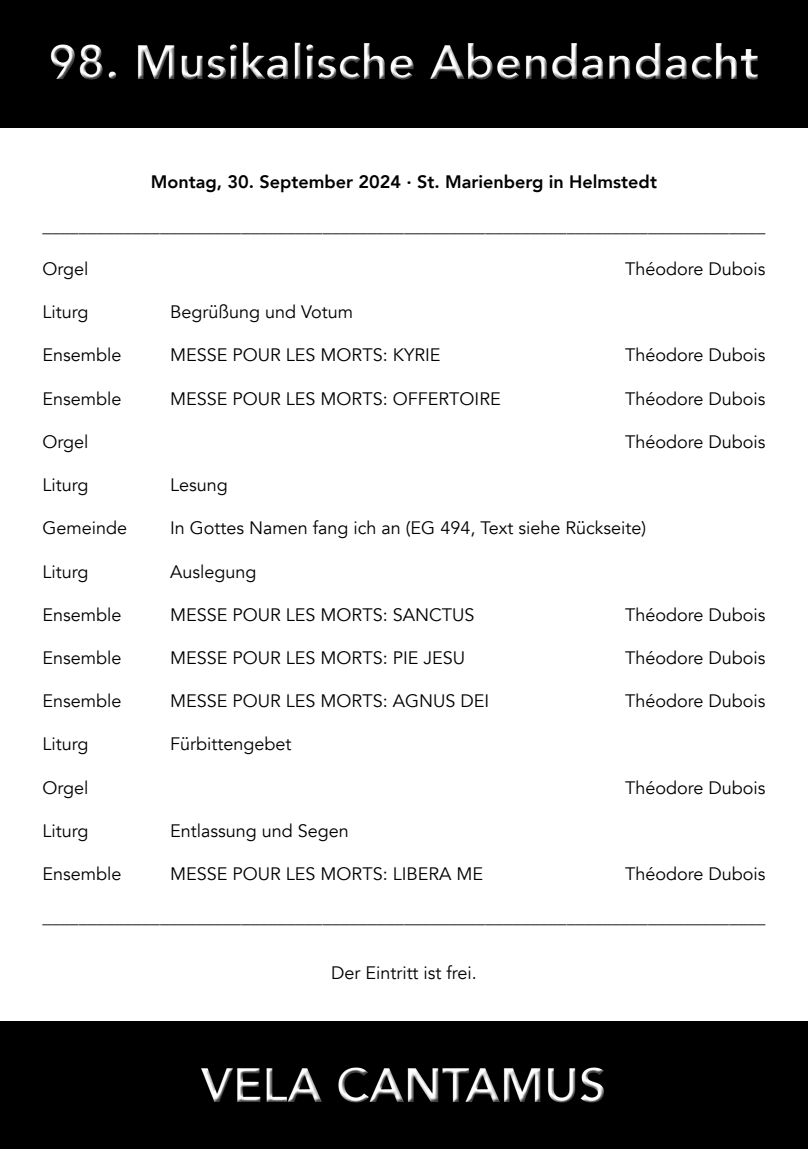
<style>
.page{position:relative;width:808px;height:1149px;background:#fff}
.page>*{position:absolute;margin:0;border:0;box-sizing:border-box;transform-origin:0 0}
.t1{font:800 48px "Avenir";color:#fff}
.t2{font:18px "Avenir";color:#000}
.t3{font:800 18px "Avenir";color:#000}
</style>
<div class="page">
<div style="left:0;top:0;width:808px;height:128px;background:#000"></div>
<div style="left:0;top:1020px;width:808px;height:128px;background:#000"></div>
<div style="left:201px;top:1065px;width:408px;height:42px;background:#000;opacity:.75"></div>
<h1 class="t1" style="left:49px;top:25px;width:712px">98. Musikalische Abendandacht</h1>
<p class="t3" style="left:151px;top:168px;width:507px">Montag, 30. September 2024 · St. Marienberg in Helmstedt</p>
<p class="t2" style="left:43px;top:214px;width:724px">________________________________________________________________________________</p>
<p class="t2" style="left:43px;top:258px;width:47px">Orgel</p>
<p class="t2" style="left:625px;top:258px;width:142px">Théodore Dubois</p>
<p class="t2" style="left:43px;top:301px;width:47px">Liturg</p>
<p class="t2" style="left:170px;top:301px;width:185px">Begrüßung und Votum</p>
<p class="t2" style="left:43px;top:344px;width:81px">Ensemble</p>
<p class="t2" style="left:170px;top:344px;width:272px">MESSE POUR LES MORTS: KYRIE</p>
<p class="t2" style="left:625px;top:344px;width:142px">Théodore Dubois</p>
<p class="t2" style="left:43px;top:387px;width:81px">Ensemble</p>
<p class="t2" style="left:170px;top:387px;width:332px">MESSE POUR LES MORTS: OFFERTOIRE</p>
<p class="t2" style="left:625px;top:387px;width:142px">Théodore Dubois</p>
<p class="t2" style="left:43px;top:430px;width:47px">Orgel</p>
<p class="t2" style="left:625px;top:430px;width:142px">Théodore Dubois</p>
<p class="t2" style="left:43px;top:474px;width:47px">Liturg</p>
<p class="t2" style="left:170px;top:474px;width:59px">Lesung</p>
<p class="t2" style="left:43px;top:517px;width:86px">Gemeinde</p>
<p class="t2" style="left:170px;top:517px;width:477px">In Gottes Namen fang ich an (EG 494, Text siehe Rückseite)</p>
<p class="t2" style="left:43px;top:560px;width:47px">Liturg</p>
<p class="t2" style="left:170px;top:560px;width:88px">Auslegung</p>
<p class="t2" style="left:43px;top:603px;width:81px">Ensemble</p>
<p class="t2" style="left:170px;top:603px;width:306px">MESSE POUR LES MORTS: SANCTUS</p>
<p class="t2" style="left:625px;top:603px;width:142px">Théodore Dubois</p>
<p class="t2" style="left:43px;top:646px;width:81px">Ensemble</p>
<p class="t2" style="left:170px;top:646px;width:297px">MESSE POUR LES MORTS: PIE JESU</p>
<p class="t2" style="left:625px;top:646px;width:142px">Théodore Dubois</p>
<p class="t2" style="left:43px;top:690px;width:81px">Ensemble</p>
<p class="t2" style="left:170px;top:690px;width:321px">MESSE POUR LES MORTS: AGNUS DEI</p>
<p class="t2" style="left:625px;top:690px;width:142px">Théodore Dubois</p>
<p class="t2" style="left:43px;top:733px;width:47px">Liturg</p>
<p class="t2" style="left:170px;top:733px;width:123px">Fürbittengebet</p>
<p class="t2" style="left:43px;top:776px;width:47px">Orgel</p>
<p class="t2" style="left:625px;top:776px;width:142px">Théodore Dubois</p>
<p class="t2" style="left:43px;top:819px;width:47px">Liturg</p>
<p class="t2" style="left:170px;top:819px;width:180px">Entlassung und Segen</p>
<p class="t2" style="left:43px;top:862px;width:81px">Ensemble</p>
<p class="t2" style="left:170px;top:862px;width:315px">MESSE POUR LES MORTS: LIBERA ME</p>
<p class="t2" style="left:625px;top:862px;width:142px">Théodore Dubois</p>
<p class="t2" style="left:43px;top:906px;width:724px">________________________________________________________________________________</p>
<p class="t2" style="left:331px;top:961px;width:147px">Der Eintritt ist frei.</p>
<h1 class="t1" style="left:201px;top:1047px;width:407px">VELA CANTAMUS</h1>
</div>
